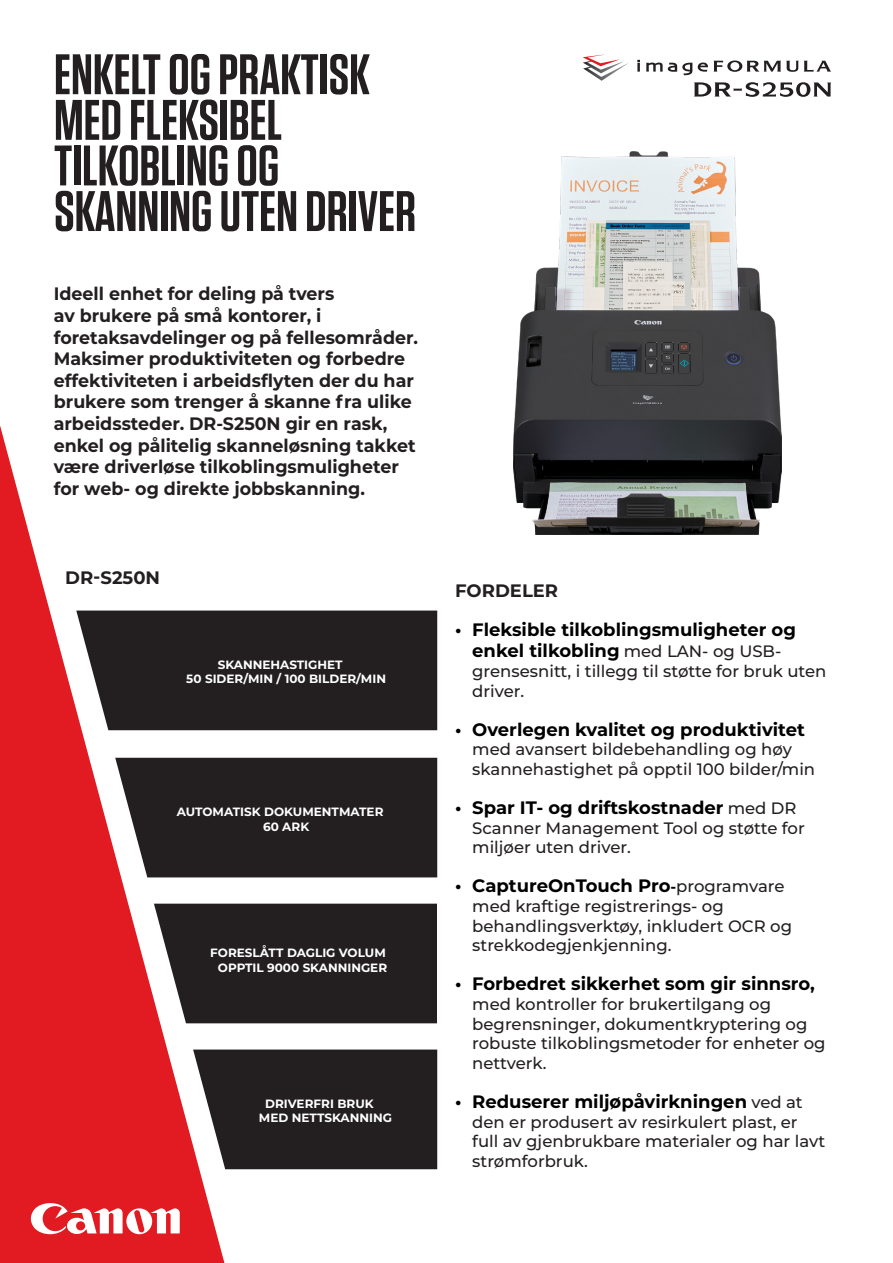
<style>
.page{position:relative;width:893px;height:1263px;background:#fff}
.page>*{position:absolute;margin:0;border:0;box-sizing:border-box;transform-origin:0 0}
.t1{font:600 57px/45.6px "Tungsten";color:#231f20}
.BODY_BULLETS{font:700 18px/21.6px "Montserrat";color:#231f20}
.t2{font:700 18px/21.6px "Montserrat";color:#000001;text-align:center}
.t3{font:500 16.5px/19.8px "Montserrat";color:#231f20}
.COVER_HEADER_SMALL{font:700 12px/14.4px "Montserrat";color:#fff}
.s1{font-weight:500;font-size:16.5px;color:#231f20}
.s2{font-size:15px}
</style>
<div class="page">
<svg style="left:0;top:425px;width:224px;height:838px;fill:#e21a21"></svg>
<svg style="left:31px;top:1203px;width:149px;height:31px"></svg>
<svg style="left:193px;top:1049px;width:245px;height:120px;background:#353031"></svg>
<div style="left:154px;top:904px;width:283px;height:119px;background:#231f20"></div>
<div style="left:115px;top:758px;width:323px;height:119px;background:#231f20"></div>
<div style="left:76px;top:610px;width:362px;height:120px;background:#231f20"></div>
<img style="left:513px;top:151px;width:268px;height:384px">
<svg style="left:583px;top:61px;width:45px;height:20px"></svg>
<svg style="left:637px;top:60px;width:3px;height:12px"></svg>
<svg style="left:646px;top:63px;width:46px;height:12px"></svg>
<svg style="left:698px;top:61px;width:133px;height:11px"></svg>
<svg style="left:694px;top:82px;width:137px;height:15px"></svg>
<p class="t1" style="left:54px;top:53px;width:364px">ENKELT OG PRAKTISK<br>MED FLEKSIBEL<br>TILKOBLING OG<br>SKANNING UTEN DRIVER</p>
<p class="BODY_BULLETS" style="left:54px;top:282px;width:366px">Ideell enhet for deling på tvers<br>av brukere på små kontorer, i foretaksavdelinger og på fellesområder.<br>Maksimer produktiviteten og forbedre effektiviteten i arbeidsflyten der du har brukere som trenger å skanne fra ulike arbeidssteder. DR-S250N gir en rask, enkel og pålitelig skanneløsning takket være driverløse tilkoblingsmuligheter for web- og direkte jobbskanning.</p>
<p class="BODY_BULLETS" style="left:65px;top:566px;width:96px">DR-S250N</p>
<p class="COVER_HEADER_SMALL" style="left:186px;top:657px;width:201px;text-indent:31px">SKANNEHASTIGHET<br>50 SIDER/MIN / 100 BILDER/MIN</p>
<p class="COVER_HEADER_SMALL" style="left:263px;top:804px;width:122px;text-indent:-86px">AUTOMATISK DOKUMENTMATER<br>60 ARK</p>
<p class="COVER_HEADER_SMALL" style="left:210px;top:945px;width:178px;text-align:right">FORESLÅTT DAGLIG VOLUM<br>OPPTIL 9000 SKANNINGER</p>
<p class="COVER_HEADER_SMALL" style="left:259px;top:1096px;width:135px;text-indent:6px">DRIVERFRI BRUK<br>MED NETTSKANNING</p>
<p class="BODY_BULLETS" style="left:455px;top:579px;width:104px">FORDELER</p>
<p class="t2" style="left:455px;top:618px;width:342px">• Fleksible tilkoblingsmuligheter og enkel tilkobling <span class="s1">med LAN- og USB-</span></p>
<p class="t3" style="left:472px;top:661px;width:356px">grensesnitt, i tillegg til støtte for bruk uten driver.</p>
<p class="t2" style="left:455px;top:717px;width:351px">• Overlegen kvalitet og produktivitet</p>
<p class="t3" style="left:472px;top:739px;width:344px">med avansert bildebehandling og høy skannehastighet på opptil 100 bilder/min</p>
<p class="t2" style="left:455px;top:796px;width:343px">• Spar IT- og driftskostnader <span class="s1">med DR</span></p>
<p class="t3" style="left:472px;top:817px;width:334px">Scanner Management Tool og støtte for miljøer uten driver.</p>
<p class="t2" style="left:455px;top:874px;width:331px">• CaptureOnTouch Pro<span class="s2">-</span><span class="s1">programvare</span></p>
<p class="t3" style="left:472px;top:895px;width:321px">med kraftige registrerings- og behandlingsverktøy, inkludert OCR og strekkodegjenkjenning.</p>
<p class="t2" style="left:455px;top:972px;width:361px">• Forbedret sikkerhet som gir sinnsro,</p>
<p class="t3" style="left:472px;top:993px;width:355px">med kontroller for brukertilgang og begrensninger, dokumentkryptering og robuste tilkoblingsmetoder for enheter og nettverk.</p>
<p class="t2" style="left:455px;top:1090px;width:349px">• Reduserer miljøpåvirkningen <span class="s1">ved at</span></p>
<p class="t3" style="left:472px;top:1111px;width:355px">den er produsert av resirkulert plast, er full av gjenbrukbare materialer og har lavt strømforbruk.</p>
</div>
